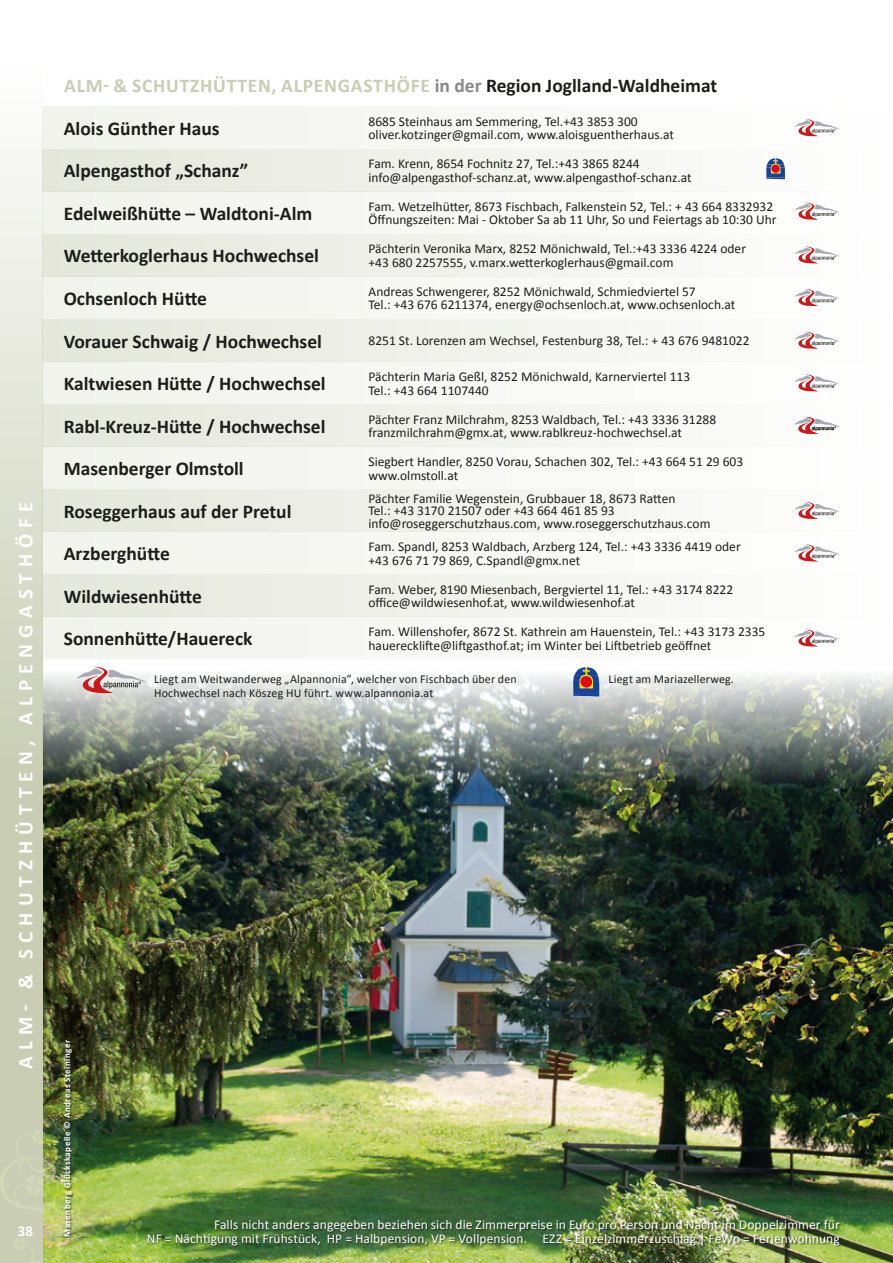
<style>
.page{position:relative;width:893px;height:1263px;background:#fff}
.page>*{position:absolute;margin:0;border:0;box-sizing:border-box;transform-origin:0 0}
.t1{font:700 21px "Calibri";letter-spacing:.29em;color:#fff}
.t2{font:700 19.5px/42.5px "Calibri";color:#1d1d1b}
.t3{font:700 15px "Calibri";color:#fff}
.t4{font:13.5px/13.5px "Calibri";color:#1d1d1b}
.t5{font:13.5px/13.5px "Calibri";letter-spacing:.005em;color:#fff;text-align:right}
.t6{font:12px/13.5px "Calibri";letter-spacing:.01em;color:#1d1d1b}
.t7{font:700 9px "Calibri";letter-spacing:.05em;color:#fff}
.s1{color:#c8cdb3}
.s2{color:#878787}
</style>
<div class="page">
<img style="left:43px;top:674px;width:850px;height:589px">
<div style="left:43px;top:106px;width:850px;height:43px;background:#f8f8f5"></div>
<div style="left:43px;top:191px;width:850px;height:43px;background:#f8f8f5"></div>
<div style="left:43px;top:276px;width:850px;height:43px;background:#f8f8f5"></div>
<div style="left:43px;top:361px;width:850px;height:43px;background:#f8f8f5"></div>
<div style="left:43px;top:446px;width:850px;height:43px;background:#f8f8f5"></div>
<div style="left:43px;top:531px;width:850px;height:43px;background:#f8f8f5"></div>
<div style="left:43px;top:617px;width:850px;height:42px;background:#f8f8f5"></div>
<div style="left:43px;top:149px;width:850px;height:42px;background:linear-gradient(to right,#e5e7db,#fefefe)"></div>
<div style="left:43px;top:234px;width:850px;height:42px;background:linear-gradient(to right,#e5e7db,#fefefe)"></div>
<div style="left:43px;top:319px;width:850px;height:42px;background:linear-gradient(to right,#e5e7db,#fefefe)"></div>
<div style="left:43px;top:404px;width:850px;height:42px;background:linear-gradient(to right,#e5e7db,#fefefe)"></div>
<div style="left:43px;top:489px;width:850px;height:42px;background:linear-gradient(to right,#e5e7db,#fefefe)"></div>
<div style="left:43px;top:574px;width:850px;height:43px;background:linear-gradient(to right,#e5e7db,#fefefe)"></div>
<svg style="left:795px;top:289px;width:44px;height:17px"></svg>
<svg style="left:794px;top:246px;width:46px;height:18px"></svg>
<svg style="left:794px;top:332px;width:46px;height:17px"></svg>
<svg style="left:795px;top:374px;width:44px;height:18px"></svg>
<svg style="left:794px;top:417px;width:46px;height:17px"></svg>
<svg style="left:794px;top:502px;width:46px;height:17px"></svg>
<svg style="left:795px;top:544px;width:44px;height:18px"></svg>
<svg style="left:795px;top:629px;width:44px;height:18px"></svg>
<svg style="left:795px;top:203px;width:44px;height:17px"></svg>
<svg style="left:795px;top:119px;width:44px;height:17px"></svg>
<svg style="left:766px;top:158px;width:19px;height:21px"></svg>
<svg style="left:76px;top:666px;width:71px;height:27px"></svg>
<svg style="left:573px;top:667px;width:26px;height:30px"></svg>
<svg style="left:0;top:106px;width:43px;height:1023px;background:#d8dcca"></svg>
<img style="left:0;top:1129px;width:158px;height:134px">
<div style="left:147px;top:1220px;width:695px;height:27px;background:#1d1d1b;opacity:.75"></div>
<div style="left:63px;top:1040px;width:11px;height:198px;background:#1d1d1b;opacity:.75"></div>
<h1 class="t1" style="left:11px;top:1069px;width:569px;rotate:-90deg">ALM- &amp; SCHUTZHÜTTEN, ALPENGASTHÖFE</h1>
<p class="t3" style="left:18px;top:1220px;width:17px">38</p>
<h2 class="t2" style="left:64px;top:64px;width:655px"><span class="s1">ALM- &amp; SCHUTZHÜTTEN, ALPENGASTHÖFE</span> <span class="s2">in der</span> Region Joglland-Waldheimat<br>Alois Günther Haus</h2>
<p class="t4" style="left:369px;top:114px;width:307px">8685 Steinhaus am Semmering, Tel.+43 3853 300 oliver.kotzinger@gmail.com, www.aloisguentherhaus.at</p>
<h2 class="t2" style="left:64px;top:149px;width:186px">Alpengasthof „Schanz”</h2>
<p class="t4" style="left:369px;top:157px;width:325px">Fam. Krenn, 8654 Fochnitz 27, Tel.:+43 3865 8244 info@alpengasthof-schanz.at, www.alpengasthof-schanz.at</p>
<h2 class="t2" style="left:64px;top:192px;width:250px">Edelweißhütte – Waldtoni-Alm</h2>
<p class="t4" style="left:369px;top:199px;width:410px">Fam. Wetzelhütter, 8673 Fischbach, Falkenstein 52, Tel.: + 43 664 8332932<br>Öffnungszeiten: Mai - Oktober Sa ab 11 Uhr, So und Feiertags ab 10:30 Uhr</p>
<h2 class="t2" style="left:64px;top:234px;width:257px">Wetterkoglerhaus Hochwechsel</h2>
<p class="t4" style="left:369px;top:242px;width:379px">Pächterin Veronika Marx, 8252 Mönichwald, Tel.:+43 3336 4224 oder +43 680 2257555, v.marx.wetterkoglerhaus@gmail.com</p>
<h2 class="t2" style="left:64px;top:277px;width:145px">Ochsenloch Hütte</h2>
<p class="t4" style="left:369px;top:284px;width:368px">Andreas Schwengerer, 8252 Mönichwald, Schmiedviertel 57<br>Tel.: +43 676 6211374, energy@ochsenloch.at, www.ochsenloch.at</p>
<h2 class="t2" style="left:64px;top:319px;width:260px">Vorauer Schwaig / Hochwechsel</h2>
<p class="t4" style="left:369px;top:334px;width:383px">8251 St. Lorenzen am Wechsel, Festenburg 38, Tel.: + 43 676 9481022</p>
<h2 class="t2" style="left:64px;top:362px;width:263px">Kaltwiesen Hütte / Hochwechsel</h2>
<p class="t4" style="left:369px;top:369px;width:323px">Pächterin Maria Geßl, 8252 Mönichwald, Karnerviertel 113<br>Tel.: +43 664 1107440</p>
<h2 class="t2" style="left:64px;top:404px;width:263px">Rabl-Kreuz-Hütte / Hochwechsel</h2>
<p class="t4" style="left:369px;top:412px;width:349px">Pächter Franz Milchrahm, 8253 Waldbach, Tel.: +43 3336 31288 franzmilchrahm@gmx.at, www.rablkreuz-hochwechsel.at</p>
<h2 class="t2" style="left:64px;top:447px;width:181px">Masenberger Olmstoll</h2>
<p class="t4" style="left:369px;top:454px;width:376px">Siegbert Handler, 8250 Vorau, Schachen 302, Tel.: +43 664 51 29 603 www.olmstoll.at</p>
<h2 class="t2" style="left:64px;top:489px;width:229px">Roseggerhaus auf der Pretul</h2>
<p class="t4" style="left:369px;top:491px;width:343px;line-height:12.8px">Pächter Familie Wegenstein, Grubbauer 18, 8673 Ratten<br>Tel.: +43 3170 21507 oder +43 664 461 85 93 info@roseggerschutzhaus.com, www.roseggerschutzhaus.com</p>
<h2 class="t2" style="left:64px;top:532px;width:108px">Arzberghütte</h2>
<p class="t4" style="left:369px;top:539px;width:374px">Fam. Spandl, 8253 Waldbach, Arzberg 124, Tel.: +43 3336 4419 oder +43 676 71 79 869, C.Spandl@gmx.net</p>
<h2 class="t2" style="left:64px;top:574px;width:140px">Wildwiesenhütte</h2>
<p class="t4" style="left:369px;top:582px;width:366px">Fam. Weber, 8190 Miesenbach, Bergviertel 11, Tel.: +43 3174 8222 office@wildwiesenhof.at, www.wildwiesenhof.at</p>
<h2 class="t2" style="left:64px;top:617px;width:190px">Sonnenhütte/Hauereck</h2>
<p class="t4" style="left:369px;top:625px;width:398px">Fam. Willenshofer, 8672 St. Kathrein am Hauenstein, Tel.: +43 3173 2335 hauerecklifte@liftgasthof.at; im Winter bei Liftbetrieb geöffnet</p>
<p class="t6" style="left:154px;top:672px;width:364px">Liegt am Weitwanderweg „Alpannonia”, welcher von Fischbach über den<br>Hochwechsel nach Köszeg HU führt. www.alpannonia.at</p>
<p class="t6" style="left:609px;top:672px;width:127px">Liegt am Mariazellerweg.</p>
<p class="t7" style="left:61px;top:1237px;width:198px;rotate:-90deg">Masenberg Glückskapelle © Andreas Steininger</p>
<p class="t5" style="left:147px;top:1218px;width:694px">Falls nicht anders angegeben beziehen sich die Zimmerpreise in Euro pro Person und Nacht im Doppelzimmer für<br>NF = Nächtigung mit Frühstück, HP = Halbpension, VP = Vollpension. EZZ = Einzelzimmerzuschlag | FeWo = Ferienwohnung</p>
</div>
